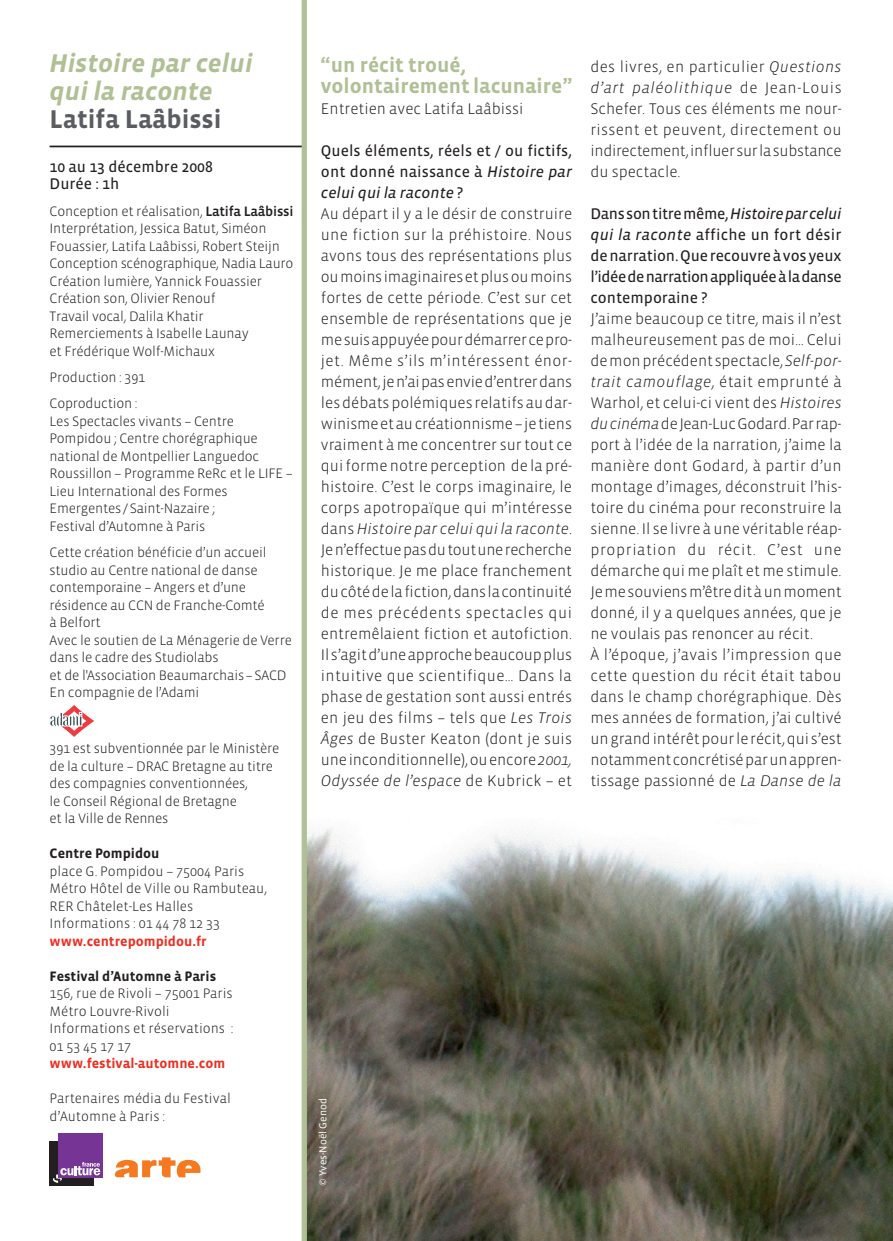
<style>
.page{position:relative;width:893px;height:1241px;background:#fff}
.page>*{position:absolute;margin:0;border:0;box-sizing:border-box;transform-origin:0 0}
.t1{font:italic 700 26.25px/28px "Vista Sans OT";color:#b0c095}
.t2{font:700 26.25px "Vista Sans OT";color:#5b5c61}
.t3{font:700 21px/21px "Vista Sans OT";color:#b0c095}
.t4{font:300 15.75px/21px "Vista Sans OT";color:#231f20}
.t5{font:15.75px/21px "Vista Sans OT";color:#231f20}
.t6{font:300 14px/17.5px "Vista Sans OT";letter-spacing:-.015em;color:#231f20}
.t7{font:700 14px "Vista Sans OT";color:#ee2e22}
.t8{font:700 14px "Vista Sans OT";color:#231f20}
.t9{font:10.5px "Vista Sans OT";color:#fff}
.s1{font-weight:500}
.s2{font-weight:400}
.s3{font-weight:400;font-style:italic}
.s4{font-style:italic}
</style>
<div class="page">
<img style="left:307px;top:828px;width:586px;height:412px">
<hr style="left:50px;top:145px;width:254px;height:2px;background:#231f20">
<div style="left:302px;top:0;width:5px;height:1240px;background:#b0c095"></div>
<svg style="left:50px;top:705px;width:44px;height:31px"></svg>
<svg style="left:115px;top:1157px;width:86px;height:20px"></svg>
<div style="left:50px;top:1141px;width:44px;height:44px;background:#231f20"></div>
<div style="left:58px;top:1133px;width:44px;height:44px;background:#763594"></div>
<svg style="left:53px;top:1162px;width:47px;height:20px"></svg>
<h1 class="t1" style="left:50px;top:49px;width:205px">Histoire par celui qui la raconte</h1>
<h1 class="t2" style="left:50px;top:104px;width:173px">Latifa Laâbissi</h1>
<p class="t5" style="left:50px;top:157px;width:165px;line-height:17.5px">10 au 13 décembre 2008<br>Durée : 1h</p>
<p class="t6" style="left:50px;top:202px;width:245px">Conception et réalisation, <span class="s1">Latifa Laâbissi </span>Interprétation, Jessica Batut, Siméon Fouassier, Latifa Laâbissi, Robert Steijn Conception scénographique, Nadia Lauro Création lumière, Yannick Fouassier Création son, Olivier Renouf<br>Travail vocal, Dalila Khatir Remerciements à Isabelle Launay<br>et Frédérique Wolf-Michaux</p>
<p class="t6" style="left:50px;top:364px;width:97px;line-height:26.2px">Production : 391<br>Coproduction :</p>
<p class="t6" style="left:50px;top:412px;width:245px">Les Spectacles vivants – Centre<br>Pompidou ; Centre chorégraphique national de Montpellier Languedoc<br>Roussillon – Programme ReRc et le LIFE –<br>Lieu International des Formes<br>Emergentes / Saint-Nazaire ;<br>Festival d’Automne à Paris</p>
<p class="t6" style="left:50px;top:543px;width:244px">Cette création bénéficie d’un accueil studio au Centre national de danse contemporaine – Angers et d’une résidence au CCN de Franche-Comté<br>à Belfort<br>Avec le soutien de La Ménagerie de Verre dans le cadre des Studiolabs<br>et de l'Association Beaumarchais – SACD<br>En compagnie de l’Adami</p>
<p class="t6" style="left:50px;top:739px;width:231px">391 est subventionnée par le Ministère de la culture – DRAC Bretagne au titre des compagnies conventionnées,<br>le Conseil Régional de Bretagne<br>et la Ville de Rennes</p>
<p class="t8" style="left:50px;top:845px;width:111px">Centre Pompidou</p>
<p class="t6" style="left:50px;top:862px;width:219px">place G. Pompidou – 75004 Paris<br>Métro Hôtel de Ville ou Rambuteau,<br>RER Châtelet-Les Halles<br>Informations : 01 44 78 12 33</p>
<p class="t7" style="left:50px;top:932px;width:159px">www.centrepompidou.fr</p>
<p class="t8" style="left:50px;top:967px;width:168px">Festival d’Automne à Paris</p>
<p class="t6" style="left:50px;top:984px;width:185px">156, rue de Rivoli – 75001 Paris<br>Métro Louvre-Rivoli<br>Informations et réservations :<br>01 53 45 17 17</p>
<p class="t7" style="left:50px;top:1055px;width:177px">www.festival-automne.com</p>
<p class="t6" style="left:50px;top:1089px;width:183px">Partenaires média du Festival d’Automne à Paris :</p>
<h2 class="t3" style="left:321px;top:54px;width:253px">“un récit troué, volontairement lacunaire”</h2>
<p class="t4" style="left:321px;top:98px;width:204px">Entretien avec Latifa Laâbissi</p>
<p class="t4" style="left:321px;top:140px;width:253px"><span class="s2">Quels éléments, réels et / ou fictifs, ont donné naissance à</span> <span class="s3">Histoire par celui qui la raconte</span> <span class="s2">?<br></span>Au départ il y a le désir de construire une fiction sur la préhistoire. Nous avons tous des représentations plus oumoinsimaginairesetplusoumoins fortes de cette période. C’est sur cet ensemble de représentations que je mesuisappuyéepourdémarrercepro&shy;jet. Même s’ils m’intéressent énor&shy;mément,jen’aipasenvied’entrerdans les débats polémiques relatifs au dar&shy;winisme et au créationnisme – je tiens vraiment à me concentrer sur tout ce qui forme notre perception de la pré&shy;histoire. C’est le corps imaginaire, le corps apotropaïque qui m’intéresse dans <span class="s4">Histoire par celui qui la raconte</span>.<br>Jen’effectuepasdutoutunerecherche historique. Je me place franchement ducôtédelafiction,danslacontinuité de mes précédents spectacles qui entremêlaient fiction et autofiction.<br>Ils’agitd’uneapprochebeaucoupplus intuitive que scientifique… Dans la phase de gestation sont aussi entrés en jeu des films – tels que <span class="s4">Les Trois Âges</span> de Buster Keaton (dont je suis une inconditionnelle), ou encore<span class="s4">2001, Odyssée de l’espace</span> de Kubrick – et</p>
<p class="t4" style="left:590px;top:56px;width:253px;text-align:justify">des livres, en particulier <span class="s4">Questions d’art paléolithique</span> de Jean-Louis Schefer. Tous ces éléments me nour&shy;rissent et peuvent, directement ou indirectement,influersurlasubstance du spectacle.</p>
<p class="t5" style="left:590px;top:203px;width:253px;text-align:justify">Danssontitremême,<span class="s4">Histoireparcelui qui la raconte</span> affiche un fort désir de narration. Que recouvre à vos yeux l’idéedenarrationappliquéeàladanse contemporaine ?</p>
<p class="t4" style="left:590px;top:308px;width:253px">J’aime beaucoup ce titre, mais il n’est malheureusement pas de moi… Celui de mon précédent spectacle,<span class="s4">Self-por&shy;trait camouflage</span>, était emprunté à Warhol, et celui-ci vient des <span class="s4">Histoires ducinéma</span>deJean-LucGodard.Parrap&shy;port à l’idée de la narration, j’aime la manière dont Godard, à partir d’un montage d’images, déconstruit l’his&shy;toire du cinéma pour reconstruire la sienne. Il se livre à une véritable réap&shy;propriation du récit. C’est une démarche qui me plaît et me stimule.<br>Jemesouviensm’êtreditàunmoment donné, il y a quelques années, que je ne voulais pas renoncer au récit.<br>À l’époque, j’avais l’impression que cette question du récit était tabou dans le champ chorégraphique. Dès mes années de formation, j’ai cultivé un grand intérêt pour le récit, qui s’est notammentconcrétiséparunappren&shy;tissage passionné de <span class="s4">La Danse de la</span></p>
<p class="t9" style="left:317px;top:1185px;width:89px;rotate:-90deg">© Yves-Noël Genod</p>
</div>
